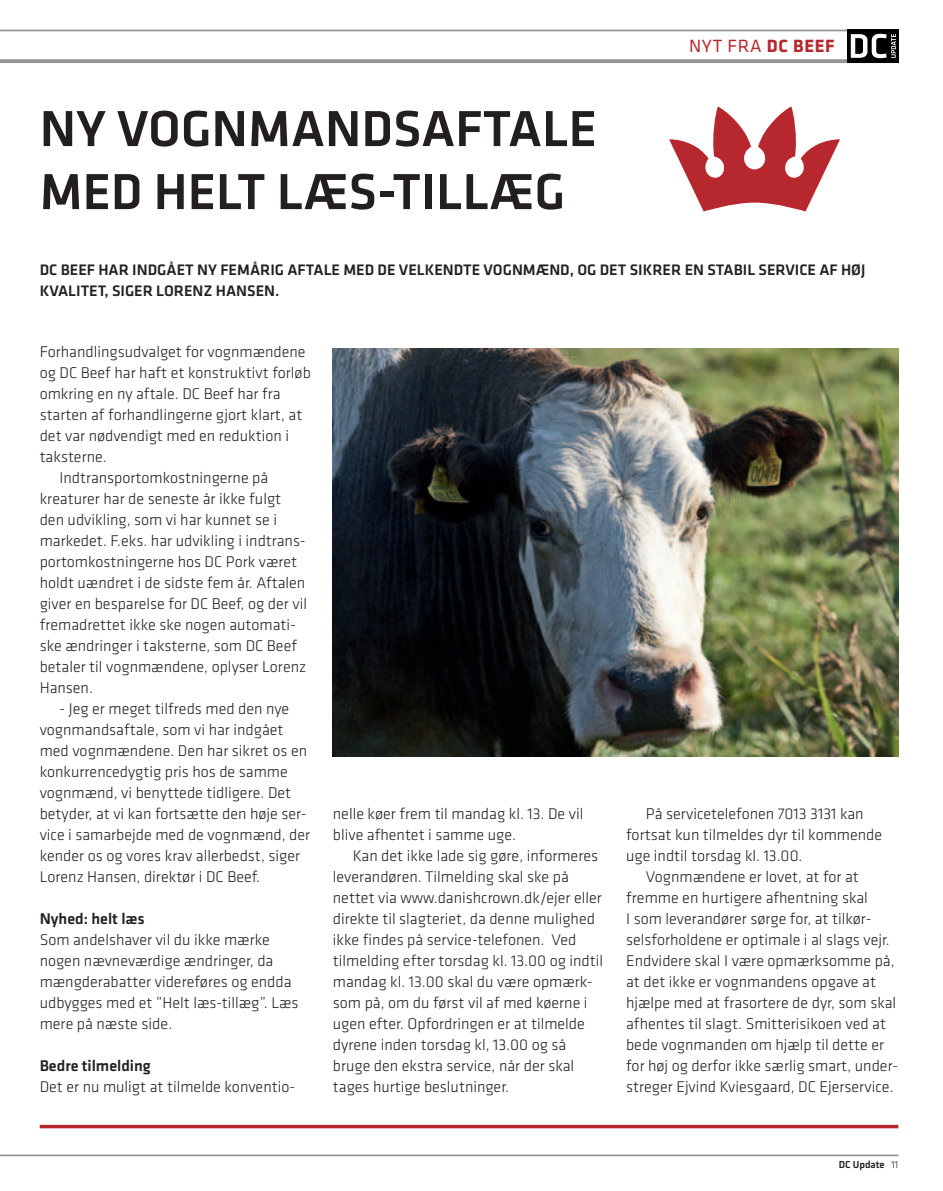
<style>
.page{position:relative;width:943px;height:1191px;background:#fff}
.page>*{position:absolute;margin:0;border:0;box-sizing:border-box;transform-origin:0 0}
.t1{font:500 52.5px/63px "Klavika";color:#231f20}
.t2{font:18.38px "Klavika";letter-spacing:.04em;color:#b7282e}
.t3{font:300 16.1px/21px "Klavika";color:#231f20}
.t4{font:500 16.1px "Klavika";color:#231f20}
.t5{font:500 15.75px "Klavika";color:#231f20}
.t6{font:500 10.5px "Klavika";color:#231f20}
.s1{font-weight:700}
.s2{font-weight:300}
</style>
<div class="page">
<hr style="left:0;top:1154px;width:898px;height:2px;background:#939598">
<hr style="left:0;top:30px;width:898px;height:1px;background:#939598">
<hr style="left:0;top:60px;width:898px;height:3px;background:#939598">
<div style="left:847px;top:30px;width:51px;height:33px;background:#000103"></div>
<svg style="left:850px;top:34px;width:46px;height:24px"></svg>
<img style="left:333px;top:349px;width:565px;height:407px">
<svg style="left:669px;top:106px;width:171px;height:105px"></svg>
<svg style="left:40px;top:1124px;width:858px;height:4px;background:#c55459"></svg>
<h1 class="t1" style="left:40px;top:98px;width:498px">NY VOGNMANDSAFTALE<br>MED</h1>
<h1 class="t1" style="left:154px;top:161px;width:156px">HELT LÆS</h1>
<h1 class="t1" style="left:378px;top:161px;width:71px">-TILLÆ</h1>
<h1 class="t1" style="left:534px;top:161px;width:32px">G</h1>
<p class="t2" style="left:689px;top:35px;width:147px">NYT FRA <span class="s1">DC BEEF</span></p>
<p class="t5" style="left:40px;top:261px;width:200px">DC BEEF HAR INDGÅET NY FEMÅ</p>
<p class="t5" style="left:260px;top:261px;width:63px">RI G AFTALE</p>
<p class="t5" style="left:343px;top:261px;width:11px">MED</p>
<p class="t5" style="left:377px;top:261px;width:355px">DE VELKENDTE VOGNMÆND, OG DET SI KRER EN STABIL</p>
<p class="t5" style="left:758px;top:261px;width:91px">SERVICE AF HØJ</p>
<p class="t5" style="left:40px;top:282px;width:241px">KVALITET, SI GER LORENZ HANSEN.</p>
<p class="t3" style="left:40px;top:341px;width:267px">Forhandlingsudvalget for vognmændene</p>
<p class="t3" style="left:40px;top:362px;width:273px">og DC Beef har haft et konstruktivt forløb</p>
<p class="t3" style="left:40px;top:383px;width:242px">omkring en ny aftale. DC Beef har fra</p>
<p class="t3" style="left:40px;top:404px;width:264px">starten af forhandlingerne gjort klart, at</p>
<p class="t3" style="left:40px;top:425px;width:251px">det var nødvendigt med en reduktion i</p>
<p class="t3" style="left:40px;top:446px;width:69px">taksterne.</p>
<p class="t3" style="left:60px;top:467px;width:210px">Indtransportomkostningerne på</p>
<p class="t3" style="left:40px;top:488px;width:243px">kreaturer har de seneste år ikke fulgt</p>
<p class="t3" style="left:40px;top:509px;width:239px">den udvikling, som vi har kunnet se i</p>
<p class="t3" style="left:40px;top:530px;width:267px">markedet. F.eks. har udvikling i indtrans-</p>
<p class="t3" style="left:40px;top:551px;width:259px">portomkostningerne hos DC Pork været</p>
<p class="t3" style="left:40px;top:572px;width:267px">holdt uændret i de sidste fem år. Aftalen</p>
<p class="t3" style="left:40px;top:593px;width:269px">giver en besparelse for DC Beef, og der vil</p>
<p class="t3" style="left:40px;top:614px;width:258px">fremadrettet ikke ske nogen automati-</p>
<p class="t3" style="left:40px;top:635px;width:259px">ske ændringer i taksterne, som DC Beef</p>
<p class="t3" style="left:40px;top:656px;width:268px">betaler til vognmændene, oplyser Lorenz</p>
<p class="t3" style="left:40px;top:677px;width:55px">Hansen.</p>
<p class="t3" style="left:40px;top:698px;width:272px;text-indent:20px">- Jeg er meget tilfreds med den nye vognmandsaftale, som vi har indgået med vognmændene. Den har sikret os en konkurrencedygtig pris hos de samme vognmænd, vi benyttede tidligere. Det betyder, at vi kan fortsætte den høje ser&shy;vice i samarbejde med de vognmænd, der kender os og vores krav allerbedst, siger Lorenz Hansen, direktør i DC Beef.</p>
<p class="t4" style="left:40px;top:909px;width:106px">NYHED: HELT LÆS</p>
<p class="t3" style="left:40px;top:929px;width:260px">Som andelshaver vil du ikke mærke nogen nævneværdige ændringer, da mængderabatter videreføres og endda udbygges med et ”Helt læs-tillæg”. Læs mere på næste side.</p>
<p class="t4" style="left:40px;top:1056px;width:113px">BEDRE TILMELDING</p>
<p class="t3" style="left:40px;top:1076px;width:257px">Det er nu muligt at tilmelde konventio-</p>
<p class="t3" style="left:333px;top:803px;width:252px">nelle køer frem til mandag kl. 13. De vil blive afhentet i samme uge.</p>
<p class="t3" style="left:333px;top:845px;width:272px;text-indent:20px">Kan det ikke lade sig gøre, informeres leverandøren. Tilmelding skal ske på nettet via www.danishcrown.dk/ejer eller direkte til slagteriet, da denne mulighed ikke findes på service-telefonen. Ved tilmelding efter torsdag kl. 13.00 og indtil mandag kl. 13.00 skal du være opmærk&shy;som på, om du først vil af med køerne i ugen efter. Opfordringen er at tilmelde dyrene inden torsdag kl, 13.00 og så bruge den ekstra service, når der skal tages hurtige beslutninger.</p>
<p class="t3" style="left:626px;top:803px;width:257px;text-indent:20px">På servicetelefonen 7013 3131 kan fortsat kun tilmeldes dyr til kommende uge indtil torsdag kl. 13.00.</p>
<p class="t3" style="left:626px;top:866px;width:274px;text-indent:20px">Vognmændene er lovet, at for at fremme en hurtigere afhentning skal<br>I som leverandører sørge for, at tilkør&shy;selsforholdene er optimale i al slags vejr.<br>Endvidere skal I være opmærksomme på, at det ikke er vognmandens opgave at hjælpe med at frasortere de dyr, som skal afhentes til slagt. Smitterisikoen ved at bede vognmanden om hjælp til dette er for høj og derfor ikke særlig smart, under&shy;streger Ejvind Kviesgaard, DC Ejerservice.</p>
<p class="t6" style="left:838px;top:1159px;width:61px">DC UPDATE <span class="s2">11</span></p>
</div>
